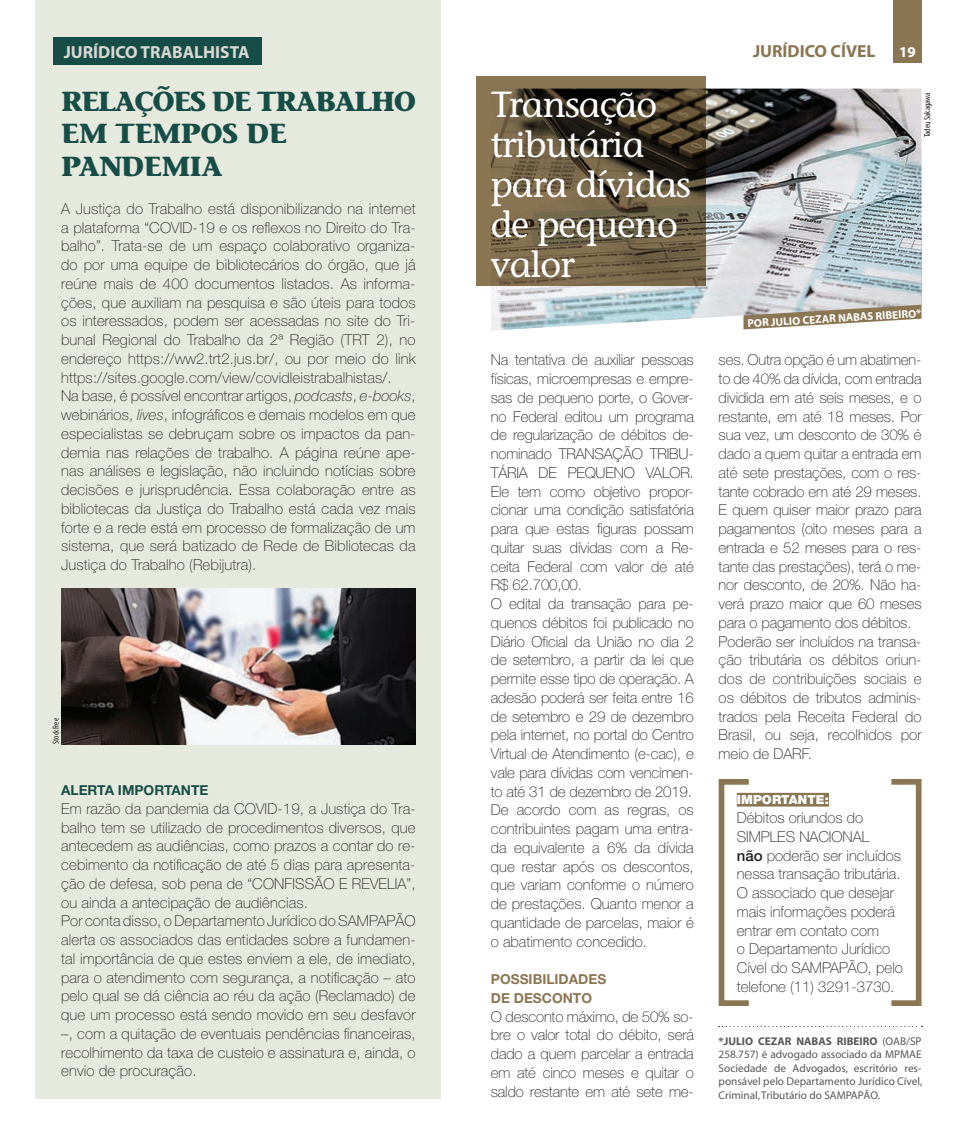
<style>
.page{position:relative;width:957px;height:1134px;background:#fff}
.page>*{position:absolute;margin:0;border:0;box-sizing:border-box;transform-origin:0 0}
.t1{font:36.25px/40px "Stone Informal";letter-spacing:-.03em;color:#fff}
.t2{font:700 27.5px/32.5px "Stone Informal";letter-spacing:-.02em;color:#174d47}
.t3{font:700 17.5px "Myriad";color:#d9d8d2}
.t4{font:700 17.5px "Myriad";color:#8b7654}
.t5{font:100 15px/18.8px "Helvetica Neue";color:#231f20}
.t6{font:700 15px "Myriad";color:#fff}
.t7{font:700 13.75px "Helvetica Neue";color:#8b7654}
.t8{font:700 13.75px "Helvetica Neue";color:#174d47}
.t9{font:900 12.5px "Helvetica Neue";letter-spacing:.01em;color:#fff}
.t10{font:11.25px/13.5px "Myriad";color:#57585a}
.t11{font:700 11.25px "Myriad";color:#fff}
.t12{font:condensed 8.75px "Myriad";color:#231f20}
.s1{font-style:italic}
.s2{font-weight:500}
.s3{font-weight:700}
</style>
<div class="page">
<img style="left:491px;top:89px;width:430px;height:242px">
<div style="left:35px;top:0;width:406px;height:1098px;background:#e6e9de"></div>
<div style="left:893px;top:0;width:28px;height:63px;background:#8b7654"></div>
<svg style="left:477px;top:76px;width:229px;height:210px;background:#60523b"></svg>
<div style="left:54px;top:37px;width:207px;height:28px;background:#174d47"></div>
<div style="left:718px;top:779px;width:33px;height:227px;border:6px solid #8b7654"></div>
<div style="left:888px;top:779px;width:33px;height:227px;border:6px solid #8b7654"></div>
<div style="left:737px;top:793px;width:92px;height:13px;background:#8b7654"></div>
<svg style="left:718px;top:1026px;width:204px;height:1px"></svg>
<img style="left:61px;top:588px;width:354px;height:157px">
<p class="t3" style="left:64px;top:43px;width:187px">JURÍDICO TRABALHISTA</p>
<h2 class="t2" style="left:61px;top:84px;width:356px">RELAÇÕES DE TRABALHO<br>EM TEMPOS DE<br>PANDE MIA</h2>
<p class="t5" style="left:61px;top:199px;width:356px">A Justiça do Trabalho está disponibilizando na internet a plataforma “COVID-19 e os reflexos no Direito do Tra&shy;balho”. Trata-se de um espaço colaborativo organiza&shy;do por uma equipe de bibliotecários do órgão, que já reúne mais de 400 documentos listados. As informa&shy;ções, que auxiliam na pesquisa e são úteis para todos os interessados, podem ser acessadas no site do Tri&shy;bunal Regional do Trabalho da 2ª Região (TRT 2), no endereço https://ww2.trt2.jus.br/, ou por meio do link https://sites.google.com/view/covidleistrabalhistas/.<br>Na base, é possível encontrar artigos, <span class="s1">podcasts</span>, <span class="s1">e-books</span>, webinários, <span class="s1">lives</span>, infográficos e demais modelos em que especialistas se debruçam sobre os impactos da pan&shy;demia nas relações de trabalho. A página reúne ape&shy;nas análises e legislação, não incluindo notícias sobre decisões e jurisprudência. Essa colaboração entre as bibliotecas da Justiça do Trabalho está cada vez mais forte e a rede está em processo de formalização de um sistema, que será batizado de Rede de Bibliotecas da Justiça do Trabalho (Rebijutra).</p>
<p class="t12" style="left:52px;top:744px;width:27px;rotate:-90deg">StockFree</p>
<p class="t8" style="left:61px;top:782px;width:19px">ALERT</p>
<p class="t8" style="left:105px;top:782px;width:40px">A IMPORT</p>
<p class="t8" style="left:171px;top:782px;width:20px">ANTE</p>
<p class="t5" style="left:61px;top:799px;width:356px">Em razão da pandemia da COVID-19, a Justiça do Tra&shy;balho tem se utilizado de procedimentos diversos, que antecedem as audiências, como prazos a contar do re&shy;cebimento da notificação de até 5 dias para apresenta&shy;ção de defesa, sob pena de “CONFISSÃO E REVELIA”, ou ainda a antecipação de audiências.<br>Por conta disso, o Departamento Jurídico do SAMPAPÃO alerta os associados das entidades sobre a fundamen&shy;tal importância de que estes enviem a ele, de imediato, para o atendimento com segurança, a notificação – ato pelo qual se dá ciência ao réu da ação (Reclamado) de que um processo está sendo movido em seu desfavor –, com a quitação de eventuais pendências financeiras, recolhimento da taxa de custeio e assinatura e, ainda, o envio de procuração.</p>
<h1 class="t1" style="left:491px;top:84px;width:202px">Transação tributária para dívidas de pequeno valor</h1>
<p class="t5" style="left:491px;top:351px;width:204px">Na tentativa de auxiliar pessoas físicas, microempresas e empre&shy;sas de pequeno porte, o Gover&shy;no Federal editou um programa de regularização de débitos de&shy;nominado TRANSAÇÃO TRIBU-<br>TÁRIA DE PEQUENO VALOR.<br>Ele tem como objetivo propor&shy;cionar uma condição satisfatória para que estas figuras possam quitar suas dívidas com a Re&shy;ceita Federal com valor de até<br>R$ 62.700,00.<br>O edital da transação para pe&shy;quenos débitos foi publicado no<br>Diário Oficial da União no dia 2 de setembro, a partir da lei que permite esse tipo de operação. A adesão poderá ser feita entre 16 de setembro e 29 de dezembro pela internet, no portal do Centro<br>Virtual de Atendimento (e-cac), e vale para dívidas com vencimen&shy;to até 31 de dezembro de 2019.<br>De acordo com as regras, os contribuintes pagam uma entra&shy;da equivalente a 6% da dívida que restar após os descontos, que variam conforme o número de prestações. Quanto menor a quantidade de parcelas, maior é o abatimento concedido.</p>
<p class="t7" style="left:491px;top:971px;width:11px">POSS</p>
<p class="t7" style="left:528px;top:971px;width:60px">IBILIDADES</p>
<p class="t7" style="left:491px;top:989px;width:34px">DE DESCONTO</p>
<p class="t5" style="left:491px;top:1007px;width:204px;text-align:justify">O desconto máximo, de 50% so&shy;bre o valor total do débito, será dado a quem parcelar a entrada em até cinco meses e quitar o saldo restante em até sete me-</p>
<p class="t4" style="left:753px;top:42px;width:124px">JURÍDICO CÍVEL</p>
<p class="t6" style="left:899px;top:44px;width:18px">19</p>
<p class="t12" style="left:923px;top:137px;width:46px;rotate:-90deg">Tadeu Sakagawa</p>
<p class="t11" style="left:747px;top:317px;width:176px;rotate:-3deg">POR JULIO CEZAR NABAS RIBEIRO*</p>
<p class="t5" style="left:718px;top:351px;width:204px">ses. Outra opção é um abatimen&shy;to de 40% da dívida, com entrada dividida em até seis meses, e o restante, em até 18 meses. Por sua vez, um desconto de 30% é dado a quem quitar a entrada em até sete prestações, com o res&shy;tante cobrado em até 29 meses.<br>E quem quiser maior prazo para pagamentos (oito meses para a entrada e 52 meses para o res&shy;tante das prestações), terá o me&shy;nor desconto, de 20%. Não ha&shy;verá prazo maior que 60 meses para o pagamento dos débitos.<br>Poderão ser incluídos na transa&shy;ção tributária os débitos oriun&shy;dos de contribuições sociais e os débitos de tributos adminis&shy;trados pela Receita Federal do<br>Brasil, ou seja, recolhidos por meio de DARF.</p>
<p class="t9" style="left:737px;top:792px;width:94px">IMPORTANTE:</p>
<p class="t5" style="left:737px;top:808px;width:168px">Débitos oriundos do<br>SIMPLES NACIONAL<br><span class="s2">não</span> poderão ser incluídos nessa transação tributária.<br>O associado que desejar mais informações poderá entrar em contato com<br>o Departamento Jurídico<br>Cível do SAMPAPÃO, pelo telefone (11) 3291-3730.</p>
<p class="t10" style="left:718px;top:1034px;width:205px"><span class="s3">*JULIO CEZAR NABAS RIBEIRO</span> (OAB/SP 258.757) é advogado associado da MPMAE Sociedade de Advogados, escritório res&shy;ponsável pelo Departamento Jurídico Cível, Criminal, Tributário do SAMPAPÃO.</p>
</div>
